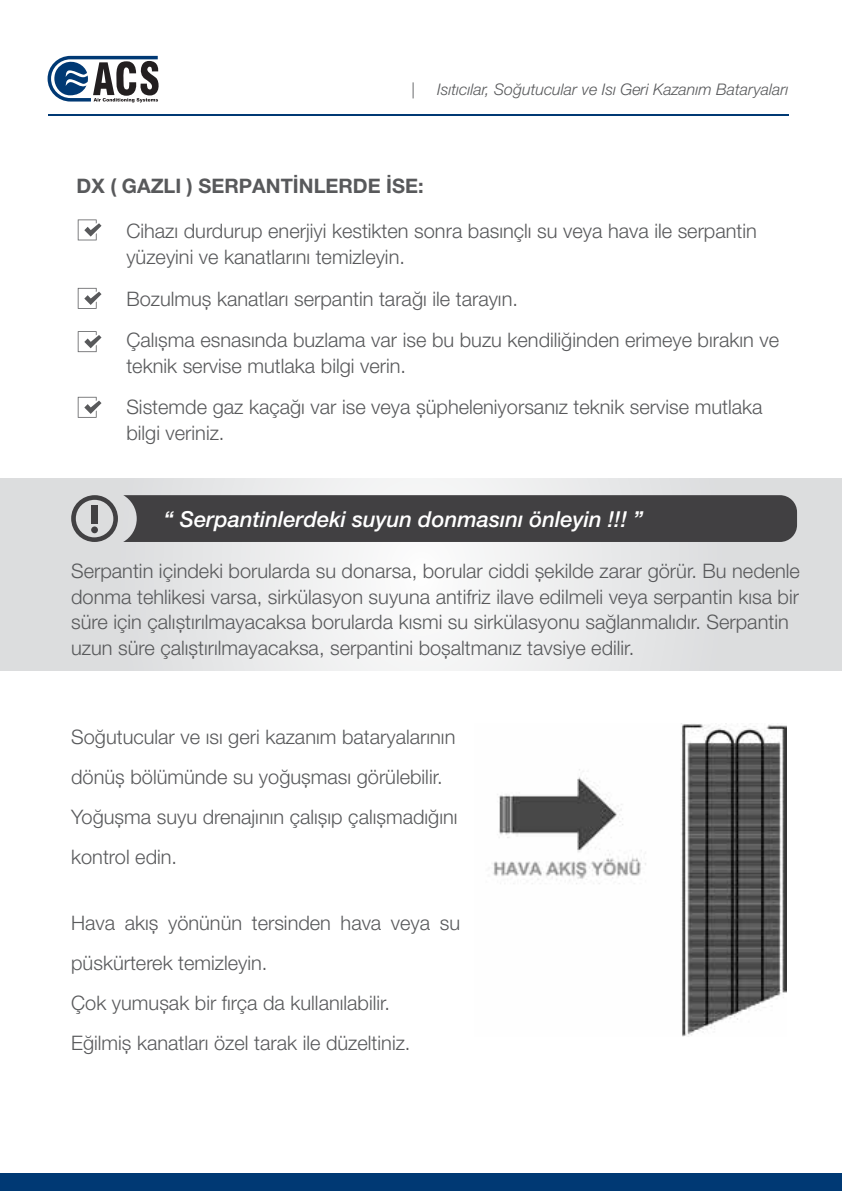
<style>
.page{position:relative;width:842px;height:1191px;background:#fff}
.page>*{position:absolute;margin:0;border:0;box-sizing:border-box;transform-origin:0 0}
.t1{font:italic 500 22px "Helvetica Neue LT Pro";color:#fff}
.t2{font:300 20px/40px "Helvetica Neue LT Pro";color:#58595b}
.t3{font:700 20px "Helvetica Neue LT Pro";color:#58595b}
.t4{font:italic 300 16px "Helvetica Neue LT Pro";color:#58595b}
</style>
<div class="page">
<svg style="left:48px;top:56px;width:111px;height:46px"></svg>
<hr style="left:48px;top:114px;width:740px;height:1px;background:#003974">
<svg style="left:0;top:479px;width:842px;height:192px"></svg>
<svg style="left:71px;top:495px;width:726px;height:47px;background:#4b4a4c"></svg>
<svg style="left:78px;top:219px;width:24px;height:21px"></svg>
<svg style="left:78px;top:288px;width:24px;height:21px"></svg>
<svg style="left:78px;top:331px;width:24px;height:21px"></svg>
<svg style="left:78px;top:397px;width:24px;height:21px"></svg>
<img style="left:492px;top:723px;width:295px;height:313px">
<div style="left:0;top:1174px;width:842px;height:17px;background:#003974"></div>
<p class="t4" style="left:411px;top:80px;width:5px">|</p>
<p class="t4" style="left:437px;top:80px;width:353px">Isıtıcılar, Soğutucular ve Isı Geri Kazanım Bataryaları</p>
<p class="t3" style="left:77px;top:173px;width:349px">DX ( GAZLI ) SERPANTİNLERDE İSE:</p>
<p class="t2" style="left:126px;top:218px;width:632px;line-height:25.6px">Cihazı durdurup enerjiyi kestikten sonra basınçlı su veya hava ile serpantin yüzeyini ve kanatlarını temizleyin.</p>
<p class="t2" style="left:126px;top:277px;width:654px;line-height:41.6px">Bozulmuș kanatları serpantin tarağı ile tarayın.<br>Çalıșma esnasında buzlama var ise bu buzu kendiliğinden erimeye bırakın ve</p>
<p class="t2" style="left:126px;top:344px;width:638px;line-height:41.6px">teknik servise mutlaka bilgi verin.<br>Sistemde gaz kaçağı var ise veya șüpheleniyorsanız teknik servise mutlaka</p>
<p class="t2" style="left:126px;top:412px;width:100px">bilgi veriniz.</p>
<p class="t1" style="left:164px;top:506px;width:481px">“ Serpantinlerdeki suyun donmasını önleyin !!! ”</p>
<p class="t2" style="left:71px;top:558px;width:730px;line-height:25.6px">Serpantin içindeki borularda su donarsa, borular ciddi șekilde zarar görür. Bu nedenle donma tehlikesi varsa, sirkülasyon suyuna antifriz ilave edilmeli veya serpantin kısa bir süre için çalıștırılmayacaksa borularda kısmi su sirkülasyonu sağlanmalıdır. Serpantin uzun süre çalıștırılmayacaksa, serpantini boșaltmanız tavsiye edilir.</p>
<p class="t2" style="left:71px;top:717px;width:388px">Soğutucular ve ısı geri kazanım bataryalarının dönüș bölümünde su yoğușması görülebilir.<br>Yoğușma suyu drenajının çalıșıp çalıșmadığını kontrol edin.</p>
<p class="t2" style="left:71px;top:902px;width:390px">Hava akıș yönünün tersinden hava veya su püskürterek temizleyin.<br>Çok yumușak bir fırça da kullanılabilir.<br>Eğilmiș kanatları özel tarak ile düzeltiniz.</p>
</div>
